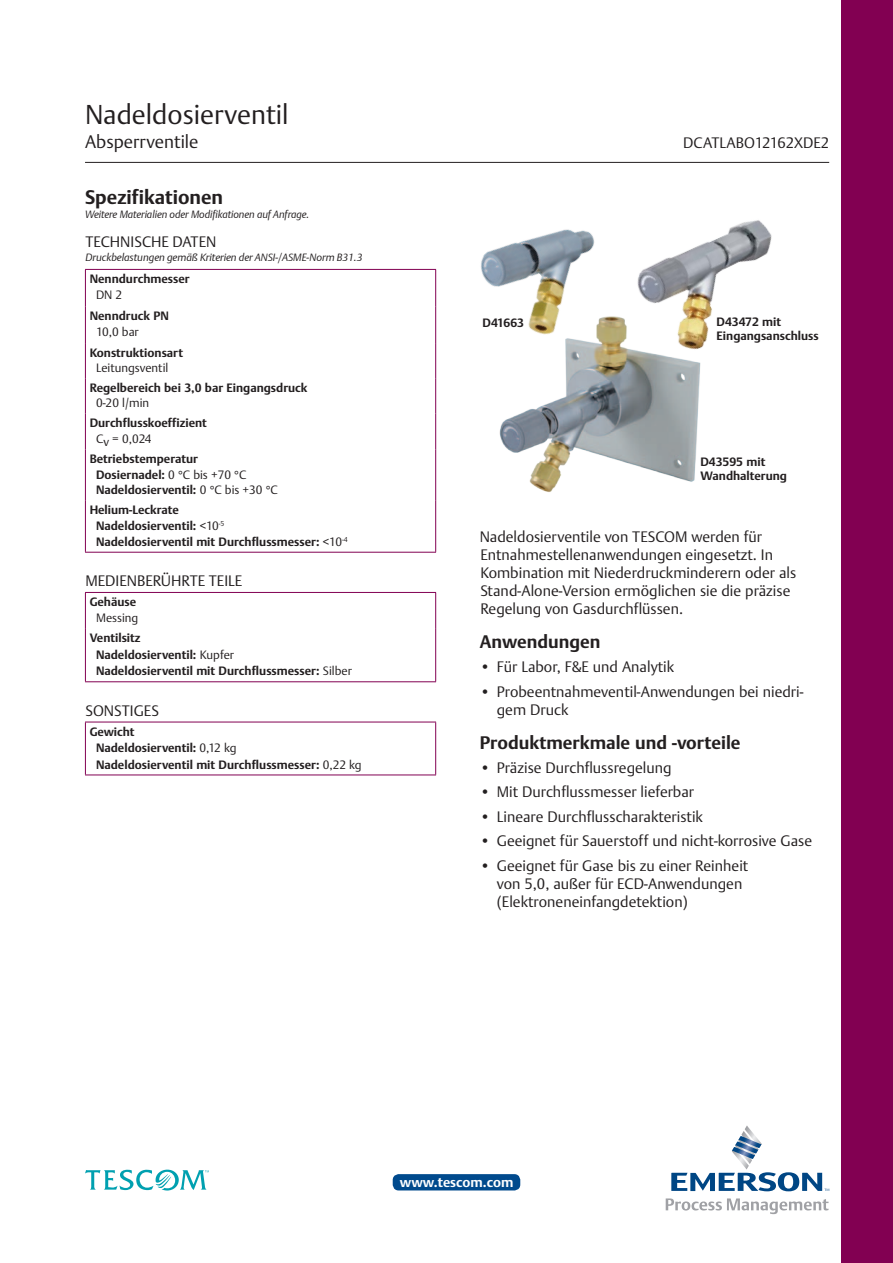
<style>
.page{position:relative;width:893px;height:1263px;background:#fff}
.page>*{position:absolute;margin:0;border:0;box-sizing:border-box;transform-origin:0 0}
.Quick_Find_List_Vent{font:300 27px "DTL Argo T";color:#231f20}
.t1{font:700 19.5px "DTL Argo T";color:#231f20}
.t2{font:700 18px "DTL Argo T";color:#231f20}
.t3{font:300 18px "DTL Argo T";color:#231f20}
.t4{font:300 15px/18px "DTL Argo T";color:#231f20}
.t5{font:700 13.5px "DTL Argo T";color:#fff}
.t6{font:700 12px/14.4px "DTL Argo T";color:#231f20}
.t7{font:300 12px "DTL Argo T";color:#231f20}
.t8{font:italic 10.5px "DTL Argo T Light";letter-spacing:-.005em;color:#231f20}
.s1{font-weight:300}
</style>
<div class="page">
<div style="left:842px;top:0;width:51px;height:1263px;background:#820052"></div>
<hr style="left:85px;top:162px;width:744px;height:1px;background:#231f20">
<hr style="left:85px;top:269px;width:351px;height:1px;background:#820052">
<hr style="left:435px;top:306px;width:1px;height:37px;background:#820052">
<hr style="left:435px;top:343px;width:1px;height:36px;background:#820052">
<hr style="left:435px;top:379px;width:1px;height:35px;background:#820052">
<hr style="left:435px;top:414px;width:1px;height:35px;background:#820052">
<hr style="left:435px;top:449px;width:1px;height:52px;background:#820052">
<hr style="left:85px;top:552px;width:351px;height:1px;background:#820052">
<hr style="left:85px;top:306px;width:1px;height:37px;background:#820052">
<hr style="left:85px;top:343px;width:1px;height:36px;background:#820052">
<hr style="left:85px;top:379px;width:1px;height:35px;background:#820052">
<hr style="left:85px;top:414px;width:1px;height:35px;background:#820052">
<hr style="left:85px;top:449px;width:1px;height:52px;background:#820052">
<hr style="left:85px;top:501px;width:1px;height:51px;background:#820052">
<hr style="left:435px;top:501px;width:1px;height:51px;background:#820052">
<hr style="left:85px;top:270px;width:1px;height:36px;background:#820052">
<hr style="left:435px;top:270px;width:1px;height:36px;background:#820052">
<hr style="left:85px;top:592px;width:351px;height:1px;background:#820052">
<hr style="left:85px;top:593px;width:1px;height:36px;background:#820052">
<hr style="left:435px;top:593px;width:1px;height:36px;background:#820052">
<hr style="left:85px;top:629px;width:1px;height:52px;background:#820052">
<hr style="left:435px;top:629px;width:1px;height:52px;background:#820052">
<hr style="left:85px;top:681px;width:351px;height:1px;background:#820052">
<hr style="left:85px;top:722px;width:351px;height:1px;background:#820052">
<hr style="left:85px;top:722px;width:1px;height:52px;background:#820052">
<hr style="left:435px;top:722px;width:1px;height:52px;background:#820052">
<hr style="left:85px;top:774px;width:351px;height:1px;background:#820052">
<img style="left:481px;top:229px;width:114px;height:76px">
<img style="left:499px;top:305px;width:201px;height:187px">
<img style="left:623px;top:220px;width:149px;height:148px">
<svg style="left:671px;top:1125px;width:158px;height:66px"></svg>
<svg style="left:666px;top:1198px;width:162px;height:16px"></svg>
<svg style="left:85px;top:1170px;width:124px;height:20px"></svg>
<div style="left:393px;top:1174px;width:127px;height:16px;background:#004a8d;border-radius:6px"></div>
<p class="Quick_Find_List_Vent" style="left:85px;top:98px;width:205px">Nadeldosierventil</p>
<p class="t3" style="left:85px;top:131px;width:115px">Absperrventile</p>
<p class="t4" style="left:683px;top:133px;width:148px">DCATLABO12162XDE2</p>
<p class="t1" style="left:85px;top:186px;width:140px">Spezifikationen</p>
<p class="t8" style="left:85px;top:208px;width:226px">Weitere Materialien oder Modifikationen auf Anfrage.</p>
<p class="t4" style="left:85px;top:233px;width:132px">TECHNISCHE DATEN</p>
<p class="t8" style="left:85px;top:251px;width:279px">Druckbelastungen gemäß Kriterien der ANSI-/ASME-Norm B31.3</p>
<p class="t6" style="left:90px;top:271px;width:102px">Nenndurchmesser</p>
<p class="t7" style="left:96px;top:288px;width:28px">DN 2</p>
<p class="t6" style="left:90px;top:308px;width:81px">Nenndruck PN</p>
<p class="t7" style="left:96px;top:324px;width:44px">10,0 bar</p>
<p class="t6" style="left:90px;top:345px;width:95px">Konstruktionsart</p>
<p class="t7" style="left:96px;top:361px;width:74px">Leitungsventil</p>
<p class="t6" style="left:90px;top:381px;width:219px">Regelbereich bei 3,0 bar Eingangsdruck</p>
<p class="t7" style="left:96px;top:396px;width:55px">0-20 l/min</p>
<p class="t6" style="left:90px;top:416px;width:119px">Durchflusskoeffizient</p>
<p class="t7" style="left:96px;top:432px;width:57px">Cv = 0,024</p>
<p class="t6" style="left:90px;top:451px;width:110px">Betriebstemperatur</p>
<p class="t6" style="left:96px;top:467px;width:152px">Dosiernadel: <span class="s1">0 °C bis +70 °C</span></p>
<p class="t6" style="left:96px;top:483px;width:183px">Nadeldosierventil: <span class="s1">0 °C bis +30 °C</span></p>
<p class="t6" style="left:90px;top:503px;width:91px">Helium-Leckrate</p>
<p class="t6" style="left:96px;top:518px;width:130px">Nadeldosierventil: <span class="s1">&lt;10</span><sup>-5</sup></p>
<p class="t6" style="left:96px;top:534px;width:253px">Nadeldosierventil mit Durchflussmesser: <span class="s1">&lt;10</span><sup>-4</sup></p>
<p class="t4" style="left:85px;top:572px;width:158px">MEDIENBERÜHRTE TEILE</p>
<p class="t6" style="left:90px;top:594px;width:48px">Gehäuse</p>
<p class="t7" style="left:96px;top:611px;width:44px">Messing</p>
<p class="t6" style="left:90px;top:631px;width:52px">Ventilsitz</p>
<p class="t6" style="left:96px;top:647px;width:139px">Nadeldosierventil: <span class="s1">Kupfer</span></p>
<p class="t6" style="left:96px;top:664px;width:257px">Nadeldosierventil mit Durchflussmesser: <span class="s1">Silber</span></p>
<p class="t4" style="left:85px;top:701px;width:75px">SONSTIGES</p>
<p class="t6" style="left:90px;top:724px;width:46px">Gewicht</p>
<p class="t6" style="left:96px;top:740px;width:142px">Nadeldosierventil: <span class="s1">0,12 kg</span></p>
<p class="t6" style="left:96px;top:757px;width:267px">Nadeldosierventil mit Durchflussmesser: <span class="s1">0,22 kg</span></p>
<p class="t6" style="left:483px;top:315px;width:43px">D41663</p>
<p class="t6" style="left:717px;top:314px;width:104px">D43472 mit<br>Eingangsanschluss</p>
<p class="t6" style="left:700px;top:454px;width:88px">D43595 mit<br>Wandhalterung</p>
<p class="t4" style="left:480px;top:528px;width:318px">Nadeldosierventile von TESCOM werden für Entnahmestellenanwendungen eingesetzt. In Kombination mit Niederdruckminderern oder als Stand-Alone-Version ermöglichen sie die präzise Regelung von Gasdurchflüssen.</p>
<p class="t2" style="left:480px;top:631px;width:122px">Anwendungen</p>
<p class="t4" style="left:480px;top:658px;width:196px">• Für Labor, F&amp;E und Analytik</p>
<p class="t4" style="left:497px;top:682px;width:308px;text-indent:-17px">• Probeentnahmeventil-Anwendungen bei niedri&shy;gem Druck</p>
<p class="t2" style="left:480px;top:731px;width:262px">Produktmerkmale und -vorteile</p>
<p class="t4" style="left:480px;top:758px;width:193px">• Präzise Durchflussregelung</p>
<p class="t4" style="left:480px;top:783px;width:216px">• Mit Durchflussmesser lieferbar</p>
<p class="t4" style="left:480px;top:807px;width:225px">• Lineare Durchflusscharakteristik</p>
<p class="t4" style="left:480px;top:832px;width:334px">• Geeignet für Sauerstoff und nicht-korrosive Gase</p>
<p class="t4" style="left:497px;top:856px;width:253px;text-indent:-17px">• Geeignet für Gase bis zu einer Reinheit von 5,0, außer für ECD-Anwendungen (Elektroneneinfangdetektion)</p>
<p class="t5" style="left:400px;top:1174px;width:115px">www.tescom.com</p>
</div>
